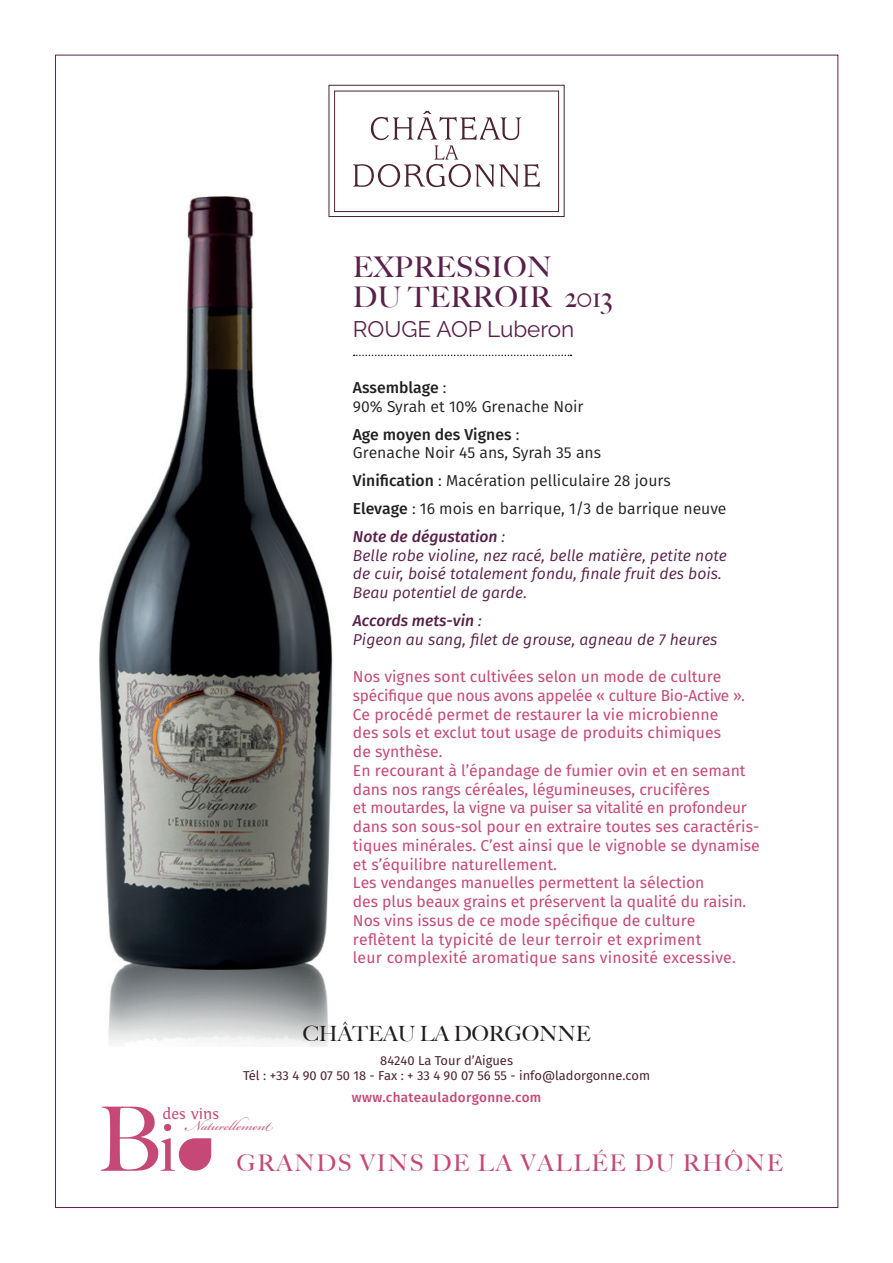
<style>
.page{position:relative;width:893px;height:1263px;background:#fff}
.page>*{position:absolute;margin:0;border:0;box-sizing:border-box;transform-origin:0 0}
.t1{font:500 89.1px "Big Caslon";color:#c64877}
.t2{font:500 28.5px/30px "Big Caslon";letter-spacing:.015em;color:#592049}
.t3{font:500 22.95px "Big Caslon";letter-spacing:.075em;color:#c64877}
.t4{font:22.5px "Raleway";color:#592049}
.t5{font:22.5px "Bickham Script Pro";color:#cc6184}
.t6{font:500 21px "Big Caslon";color:#231f20}
.t7{font:15.9px "Fontin";color:#c64877}
.t8{font:15.75px/18.8px "Fira Sans";color:#c64877}
.t9{font:italic 15.75px/18.8px "Fira Sans";color:#592049}
.t10{font:15.75px/18.8px "Fira Sans";color:#231f20}
.t11{font:500 15.75px "Fira Sans";color:#231f20}
.t12{font:italic 500 15.75px "Fira Sans";color:#592049}
.t13{font:500 13.5px "Fira Sans";letter-spacing:.025em;color:#c64877}
.t14{font:12.9px "Fira Sans";color:#4b2331}
.s1{font-weight:500}
.s2{font-weight:400}
.s3{font-size:67.5px}
</style>
<div class="page">
<img style="left:99px;top:162px;width:280px;height:884px">
<svg style="left:354px;top:355px;width:217px;height:1px"></svg>
<div style="left:329px;top:85px;width:235px;height:132px;background:linear-gradient(to bottom,#fcfbfb,#fbfbfb)"></div>
<div style="left:329px;top:85px;width:235px;height:132px;border:1px solid #4b2331"></div>
<div style="left:334px;top:91px;width:225px;height:121px;background:#fff;border:1px solid #4b2331"></div>
<svg style="left:353px;top:111px;width:187px;height:76px"></svg>
<svg style="left:179px;top:1138px;width:32px;height:32px"></svg>
<p class="t2" style="left:353px;top:252px;width:261px">EXPRESSION<br>DU TERROIR 2013</p>
<p class="t4" style="left:353px;top:316px;width:223px">ROUGE AOP Luberon</p>
<p class="t10" style="left:353px;top:378px;width:232px"><span class="s1">Assemblage</span> :<br>90% Syrah et 10% Grenache Noir</p>
<p class="t11" style="left:353px;top:422px;width:168px">Age moyen des Vignes <span class="s2">:</span></p>
<p class="t10" style="left:353px;top:443px;width:250px">Grenache Noir 45 ans, Syrah 35 ans</p>
<p class="t10" style="left:353px;top:466px;width:375px;line-height:27.8px"><span class="s1">Vinification</span> : Macération pelliculaire 28 jours<br><span class="s1">Elevage</span> : 16 mois en barrique, 1/3 de barrique neuve</p>
<p class="t12" style="left:353px;top:524px;width:154px">Note de dégustation <span class="s2">:</span></p>
<p class="t9" style="left:353px;top:545px;width:376px">Belle robe violine, nez racé, belle matière, petite note de cuir, boisé totalement fondu, finale fruit des bois.<br>Beau potentiel de garde.</p>
<p class="t9" style="left:353px;top:610px;width:366px"><span class="s1">Accords mets-vin</span> :<br>Pigeon au sang, filet de grouse, agneau de 7 heures</p>
<p class="t8" style="left:353px;top:667px;width:394px">Nos vignes sont cultivées selon un mode de culture spécifique que nous avons appelée « culture Bio-Active ».<br>Ce procédé permet de restaurer la vie microbienne des sols et exclut tout usage de produits chimiques<br>de synthèse.</p>
<p class="t8" style="left:353px;top:760px;width:408px">En recourant à l’épandage de fumier ovin et en semant dans nos rangs céréales, légumineuses, crucifères<br>et moutardes, la vigne va puiser sa vitalité en profondeur dans son sous-sol pour en extraire toutes ses caractéris&shy;tiques minérales. C’est ainsi que le vignoble se dynamise et s’équilibre naturellement.</p>
<p class="t8" style="left:353px;top:873px;width:395px">Les vendanges manuelles permettent la sélection<br>des plus beaux grains et préservent la qualité du raisin.</p>
<p class="t8" style="left:353px;top:910px;width:384px">Nos vins issus de ce mode spécifique de culture reflètent la typicité de leur terroir et expriment<br>leur complexité aromatique sans vinosité excessive.</p>
<p class="t6" style="left:303px;top:1021px;width:289px">CHÂTEAU LA DORGONNE</p>
<p class="t14" style="left:380px;top:1050px;width:134px">84240 La Tour d’Aigues</p>
<p class="t14" style="left:243px;top:1065px;width:408px">Tél : +33 4 90 07 50 18 - Fax : + 33 4 90 07 56 55 - info@ladorgonne.com</p>
<p class="t13" style="left:352px;top:1086px;width:191px">www.chateauladorgonne.com</p>
<p class="t7" style="left:163px;top:1104px;width:58px">des vins</p>
<p class="t1" style="left:97px;top:1087px;width:81px">B<span class="s3">I</span></p>
<p class="t5" style="left:187px;top:1109px;width:87px">Naturellement</p>
<p class="t3" style="left:237px;top:1149px;width:20px">GRANDS</p>
<p class="t3" style="left:360px;top:1149px;width:33px">VINS</p>
<p class="t3" style="left:432px;top:1149px;width:125px">DE LA VALL</p>
<p class="t3" style="left:591px;top:1149px;width:64px">ÉE DU</p>
<p class="t3" style="left:683px;top:1149px;width:82px">RHÔNE</p>
</div>
